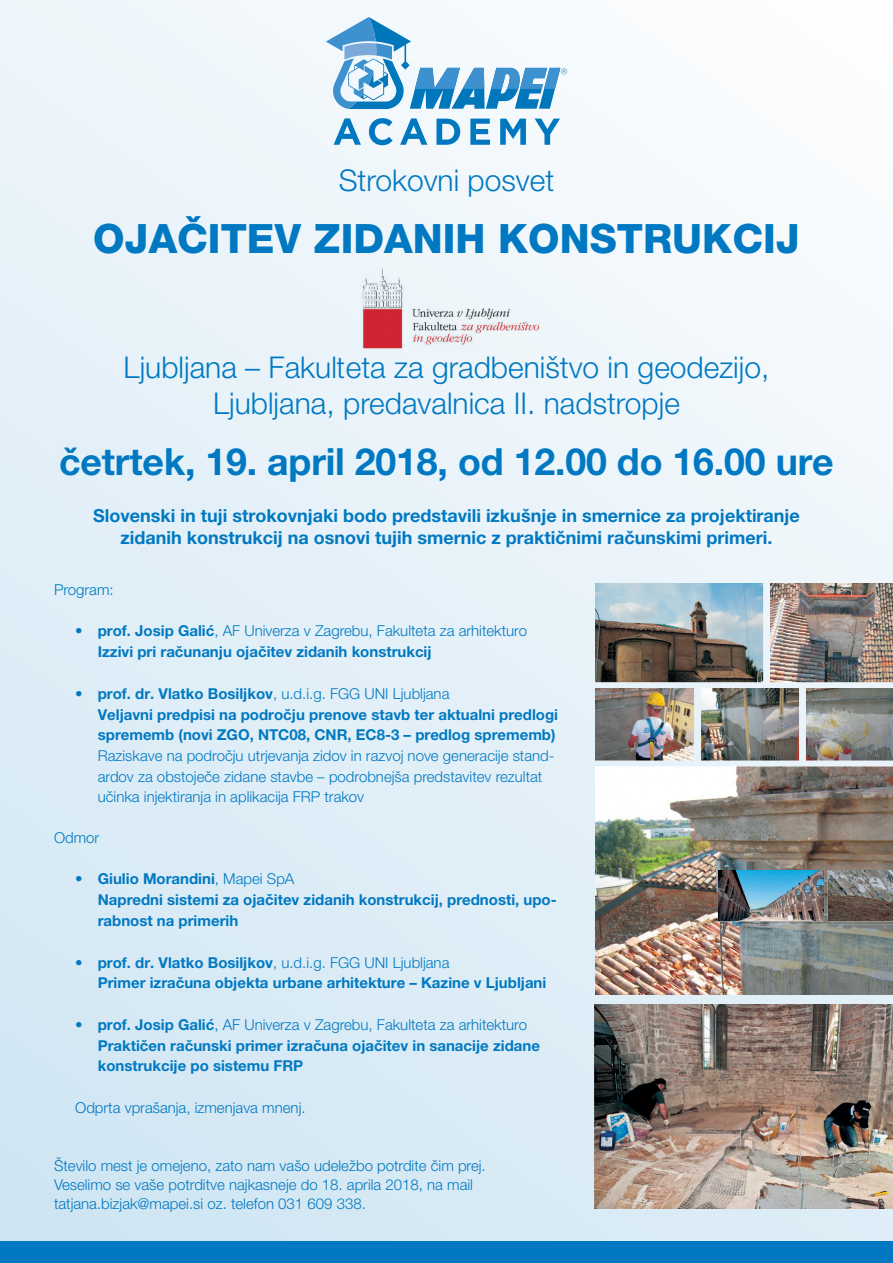
<style>
.page{position:relative;width:893px;height:1263px;background:#fff}
.page>*{position:absolute;margin:0;border:0;box-sizing:border-box;transform-origin:0 0}
.t1{font:800 40.5px "Helvetica Neue LT Pro";color:#0079c2}
.t2{font:700 37.5px "Helvetica Neue LT Pro";letter-spacing:-.005em;color:#0079c2}
.t3{font:300 30px/36px "Helvetica Neue LT Pro";color:#0079c2;text-align:center}
.t4{font:700 18px/21.6px "Helvetica Neue LT Pro";color:#0079c2;text-align:center}
.Paragraph_Style_1{font:300 15px/20.7px "Helvetica Neue LT Pro";color:#0079c2}
.Paragraph_Style_1-2{font:700 15px/20.7px "Helvetica Neue LT Pro";color:#0079c2}
.s1{font-weight:300}
.s2{font-weight:700}
</style>
<div class="page">
<div style="left:0;top:0;width:893px;height:1263px;background:linear-gradient(to bottom,#f6fafc,#d2e6f3)"></div>
<img style="left:595px;top:584px;width:298px;height:411px">
<img style="left:594px;top:1005px;width:299px;height:204px">
<img style="left:718px;top:871px;width:175px;height:53px">
<div style="left:0;top:1242px;width:893px;height:21px;background:#0079c2"></div>
<svg style="left:326px;top:17px;width:241px;height:92px"></svg>
<svg style="left:334px;top:118px;width:226px;height:27px"></svg>
<img style="left:337px;top:239px;width:236px;height:157px">
<p class="t3" style="left:339px;top:162px;width:217px">Strokovni posvet</p>
<p class="t1" style="left:93px;top:214px;width:708px">OJAČITEV ZIDANIH KONSTRUKCIJ</p>
<p class="t3" style="left:124px;top:348px;width:647px">Ljubljana – Fakulteta za gradbeništvo in geodezijo,<br>Ljubljana, predavalnica II. nadstropje</p>
<p class="t2" style="left:59px;top:438px;width:776px">četrtek, 19. april 2018, od 12.00 do 16.00 ure</p>
<p class="t4" style="left:93px;top:504px;width:708px">Slovenski in tuji strokovnjaki bodo predstavili izkušnje in smernice za projektiranje zidanih konstrukcij na osnovi tujih smernic z praktičnimi računskimi primeri.</p>
<p class="Paragraph_Style_1" style="left:54px;top:579px;width:61px">Program:</p>
<p class="Paragraph_Style_1-2" style="left:98px;top:620px;width:431px;text-indent:-23px">• prof. Josip Galić<span class="s1">, AF Univerza v Zagrebu, Fakulteta za arhitekturo<br></span>Izzivi pri računanju ojačitev zidanih konstrukcij</p>
<p class="Paragraph_Style_1" style="left:98px;top:683px;width:462px;text-indent:-23px"><span class="s2">• prof. dr. Vlatko Bosiljkov</span>, u.d.i.g. FGG UNI Ljubljana<br><span class="s2">Veljavni predpisi na področju prenove stavb ter aktualni predlogi sprememb (novi ZGO, NTC08, CNR, EC8-3 – predlog sprememb)<br></span>Raziskave na področju utrjevanja zidov in razvoj nove generacije stand&shy;ardov za obstoječe zidane stavbe – podrobnejša predstavitev rezultat učinka injektiranja in aplikacija FRP trakov</p>
<p class="Paragraph_Style_1" style="left:54px;top:826px;width:47px">Odmor</p>
<p class="Paragraph_Style_1-2" style="left:98px;top:868px;width:461px;text-indent:-23px">• Giulio Morandini<span class="s1">, Mapei SpA<br></span>Napredni sistemi za ojačitev zidanih konstrukcij, prednosti, upo&shy;rabnost na primerih</p>
<p class="Paragraph_Style_1-2" style="left:98px;top:951px;width:450px;text-indent:-23px">• prof. dr. Vlatko Bosiljkov<span class="s1">, u.d.i.g. FGG UNI Ljubljana<br></span>Primer izračuna objekta urbane arhitekture – Kazine v Ljubljani</p>
<p class="Paragraph_Style_1-2" style="left:98px;top:1014px;width:444px;text-indent:-23px">• prof. Josip Galić<span class="s1">, AF Univerza v Zagrebu, Fakulteta za arhitekturo<br></span>Praktičen računski primer izračuna ojačitev in sanacije zidane konstrukcije po sistemu FRP</p>
<p class="Paragraph_Style_1" style="left:75px;top:1097px;width:232px">Odprta vprašanja, izmenjava mnenj.</p>
<p class="Paragraph_Style_1" style="left:54px;top:1155px;width:433px">Število mest je omejeno, zato nam vašo udeležbo potrdite čim prej.</p>
<p class="Paragraph_Style_1" style="left:54px;top:1174px;width:421px;line-height:19.2px">Veselimo se vaše potrditve najkasneje do 18. aprila 2018, na mail tatjana.bizjak@mapei.si oz. telefon 031 609 338.</p>
</div>
